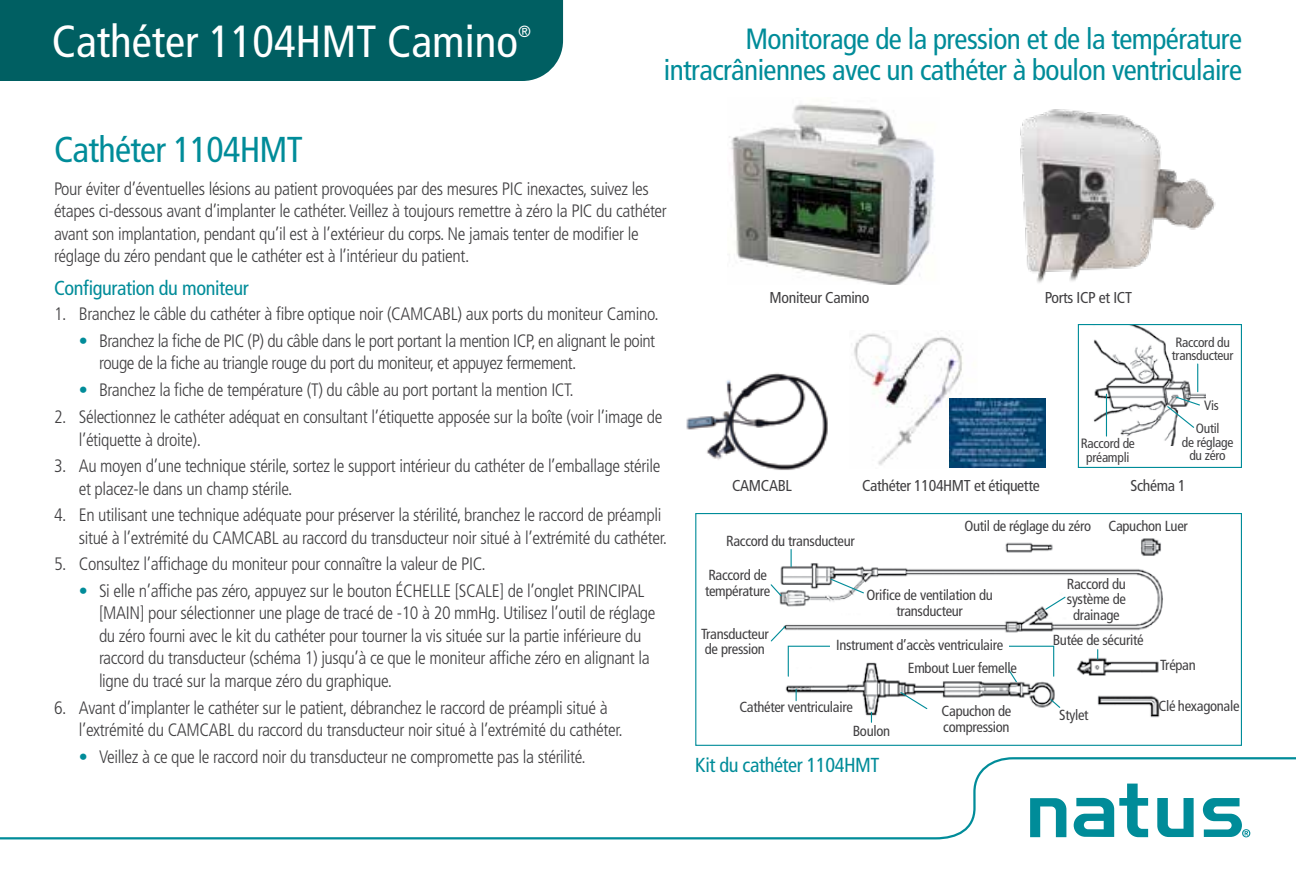
<style>
.page{position:relative;width:1296px;height:891px;background:#fff}
.page>*{position:absolute;margin:0;border:0;box-sizing:border-box;transform-origin:0 0}
.t1{font:condensed 45px "Frutiger LT Std";color:#fff}
.t2{font:condensed 36px "Frutiger LT Std";letter-spacing:-.02em;color:#008c99}
.t3{font:condensed 29.25px/31.5px "Frutiger LT Std";letter-spacing:-.02em;color:#008c99;text-align:right}
.t4{font:condensed 20.25px "Frutiger LT Std";letter-spacing:-.02em;color:#008c99}
.t5{font:300 condensed 18px/22.5px "Frutiger LT Std";letter-spacing:-.02em;color:#414042}
.t6{font:condensed 16.2px "Frutiger LT Std";color:#fff}
.t7{font:condensed 15.75px "Frutiger LT Std";letter-spacing:-.02em;color:#414042}
.t8{font:condensed 14.62px/15.8px "Frutiger LT Std";letter-spacing:-.02em;color:#414042}
.t9{font:condensed 13.5px/13.5px "Frutiger LT Std";letter-spacing:-.02em;color:#414042;text-align:center}
.s1{color:#008c99}
</style>
<div class="page">
<div style="left:695px;top:513px;width:547px;height:233px;background:#fff;border:1px solid #008c99"></div>
<img style="left:686px;top:373px;width:142px;height:97px">
<img style="left:1020px;top:109px;width:196px;height:174px">
<img style="left:729px;top:104px;width:206px;height:181px">
<img style="left:1093px;top:326px;width:112px;height:119px">
<div style="left:1078px;top:324px;width:164px;height:144px;border:1px solid #008c99"></div>
<svg style="left:1166px;top:364px;width:35px;height:65px"></svg>
<hr style="left:1106px;top:394px;width:1px;height:42px;background:#008c99">
<img style="left:779px;top:538px;width:384px;height:185px">
<svg style="left:899px;top:691px;width:29px;height:19px"></svg>
<svg style="left:791px;top:549px;width:1px;height:18px"></svg>
<svg style="left:1044px;top:596px;width:23px;height:15px"></svg>
<svg style="left:830px;top:578px;width:35px;height:16px"></svg>
<svg style="left:796px;top:689px;width:1px;height:12px"></svg>
<svg style="left:770px;top:583px;width:13px;height:14px"></svg>
<svg style="left:992px;top:645px;width:63px;height:38px"></svg>
<svg style="left:770px;top:625px;width:78px;height:52px"></svg>
<svg style="left:1049px;top:698px;width:12px;height:11px"></svg>
<img style="left:854px;top:333px;width:109px;height:132px">
<img style="left:949px;top:398px;width:97px;height:70px">
<div style="left:830px;top:634px;width:179px;height:21px;background:#fff"></div>
<svg style="left:0;top:757px;width:1296px;height:83px"></svg>
<div style="left:0;top:0;width:563px;height:81px;background:#005f62"></div>
<h1 class="t1" style="left:52px;top:16px;width:468px">Cathéter 1104HMT Camino</h1>
<p class="t6" style="left:518px;top:22px;width:14px">®</p>
<h3 class="t3" style="left:664px;top:23px;width:580px">Monitorage de la pression et de la température intracrâniennes avec un cathéter à boulon ventriculaire</h3>
<h2 class="t2" style="left:54px;top:129px;width:250px">Cathéter 1104HMT</h2>
<p class="t5" style="left:54px;top:177px;width:614px">Pour éviter d’éventuelles lésions au patient provoquées par des mesures PIC inexactes, suivez les étapes ci-dessous avant d’implanter le cathéter. Veillez à toujours remettre à zéro la PIC du cathéter avant son implantation, pendant qu’il est à l’extérieur du corps. Ne jamais tenter de modifier le réglage du zéro pendant que le cathéter est à l’intérieur du patient.</p>
<p class="t4" style="left:54px;top:277px;width:196px">Configuration du moniteur</p>
<p class="t5" style="left:54px;top:303px;width:606px">1. Branchez le câble du cathéter à fibre optique noir (CAMCABL) aux ports du moniteur Camino.</p>
<p class="t5" style="left:99px;top:330px;width:558px;text-indent:-20px"><span class="s1">•</span> Branchez la fiche de PIC (P) du câble dans le port portant la mention ICP, en alignant le point rouge de la fiche au triangle rouge du port du moniteur, et appuyez fermement.</p>
<p class="t5" style="left:79px;top:379px;width:497px"><span class="s1">•</span> Branchez la fiche de température (T) du câble au port portant la mention ICT.</p>
<p class="t5" style="left:79px;top:406px;width:585px;text-indent:-25px">2. Sélectionnez le cathéter adéquat en consultant l’étiquette apposée sur la boîte (voir l’image de l’étiquette à droite).</p>
<p class="t5" style="left:79px;top:455px;width:583px;text-indent:-25px">3. Au moyen d’une technique stérile, sortez le support intérieur du cathéter de l’emballage stérile et placez-le dans un champ stérile.</p>
<p class="t5" style="left:79px;top:504px;width:590px;text-indent:-25px">4. En utilisant une technique adéquate pour préserver la stérilité, branchez le raccord de préampli situé à l’extrémité du CAMCABL au raccord du transducteur noir situé à l’extrémité du cathéter.</p>
<p class="t5" style="left:54px;top:553px;width:433px">5. Consultez l’affichage du moniteur pour connaître la valeur de PIC.</p>
<p class="t5" style="left:99px;top:580px;width:558px;text-indent:-20px"><span class="s1">•</span> Si elle n’affiche pas zéro, appuyez sur le bouton ÉCHELLE [SCALE] de l’onglet PRINCIPAL [MAIN] pour sélectionner une plage de tracé de -10 à 20 mmHg. Utilisez l’outil de réglage du zéro fourni avec le kit du cathéter pour tourner la vis située sur la partie inférieure du raccord du transducteur (schéma 1) jusqu’à ce que le moniteur affiche zéro en alignant la ligne du tracé sur la marque zéro du graphique.</p>
<p class="t5" style="left:79px;top:697px;width:546px;text-indent:-25px">6. Avant d’implanter le cathéter sur le patient, débranchez le raccord de préampli situé à l’extrémité du CAMCABL du raccord du transducteur noir situé à l’extrémité du cathéter.</p>
<p class="t5" style="left:79px;top:746px;width:509px"><span class="s1">•</span> Veillez à ce que le raccord noir du transducteur ne compromette pas la stérilité.</p>
<p class="t7" style="left:770px;top:289px;width:102px">Moniteur Camino</p>
<p class="t7" style="left:1045px;top:289px;width:89px">Ports ICP et ICT</p>
<p class="t9" style="left:1081px;top:437px;width:56px">Raccord de préampli</p>
<p class="t9" style="left:1172px;top:336px;width:63px;text-align:left">Raccord du transducteur</p>
<p class="t9" style="left:1204px;top:399px;width:16px">Vis</p>
<p class="t9" style="left:1182px;top:422px;width:53px">Outil<br>de réglage du zéro</p>
<p class="t7" style="left:732px;top:476px;width:61px">CAMCABL</p>
<p class="t7" style="left:862px;top:476px;width:179px">Cathéter 1104HMT et étiquette</p>
<p class="t7" style="left:1130px;top:476px;width:57px">Schéma 1</p>
<p class="t8" style="left:726px;top:533px;width:130px">Raccord du transducteur</p>
<p class="t8" style="left:705px;top:567px;width:67px">Raccord de température</p>
<p class="t8" style="left:964px;top:519px;width:128px">Outil de réglage du zéro</p>
<p class="t8" style="left:1109px;top:519px;width:81px">Capuchon Luer</p>
<p class="t8" style="left:866px;top:588px;width:128px;text-align:center">Orifice de ventilation du transducteur</p>
<p class="t8" style="left:1067px;top:576px;width:61px;text-align:center">Raccord du système de drainage</p>
<p class="t8" style="left:701px;top:626px;width:69px">Transducteur de pression</p>
<p class="t8" style="left:836px;top:638px;width:169px">Instrument d’accès ventriculaire</p>
<p class="t8" style="left:908px;top:661px;width:110px">Embout Luer femelle</p>
<p class="t8" style="left:739px;top:699px;width:115px">Cathéter ventriculaire</p>
<p class="t8" style="left:853px;top:723px;width:39px">Boulon</p>
<p class="t4" style="left:695px;top:753px;width:186px">Kit du cathéter 1104HMT</p>
<p class="t8" style="left:942px;top:703px;width:71px">Capuchon de compression</p>
<p class="t8" style="left:1053px;top:632px;width:92px">Butée de sécurité</p>
<p class="t8" style="left:1059px;top:707px;width:31px">Stylet</p>
<p class="t8" style="left:1160px;top:658px;width:37px">Trépan</p>
<p class="t8" style="left:1159px;top:698px;width:83px">Clé hexagonale</p>
</div>
